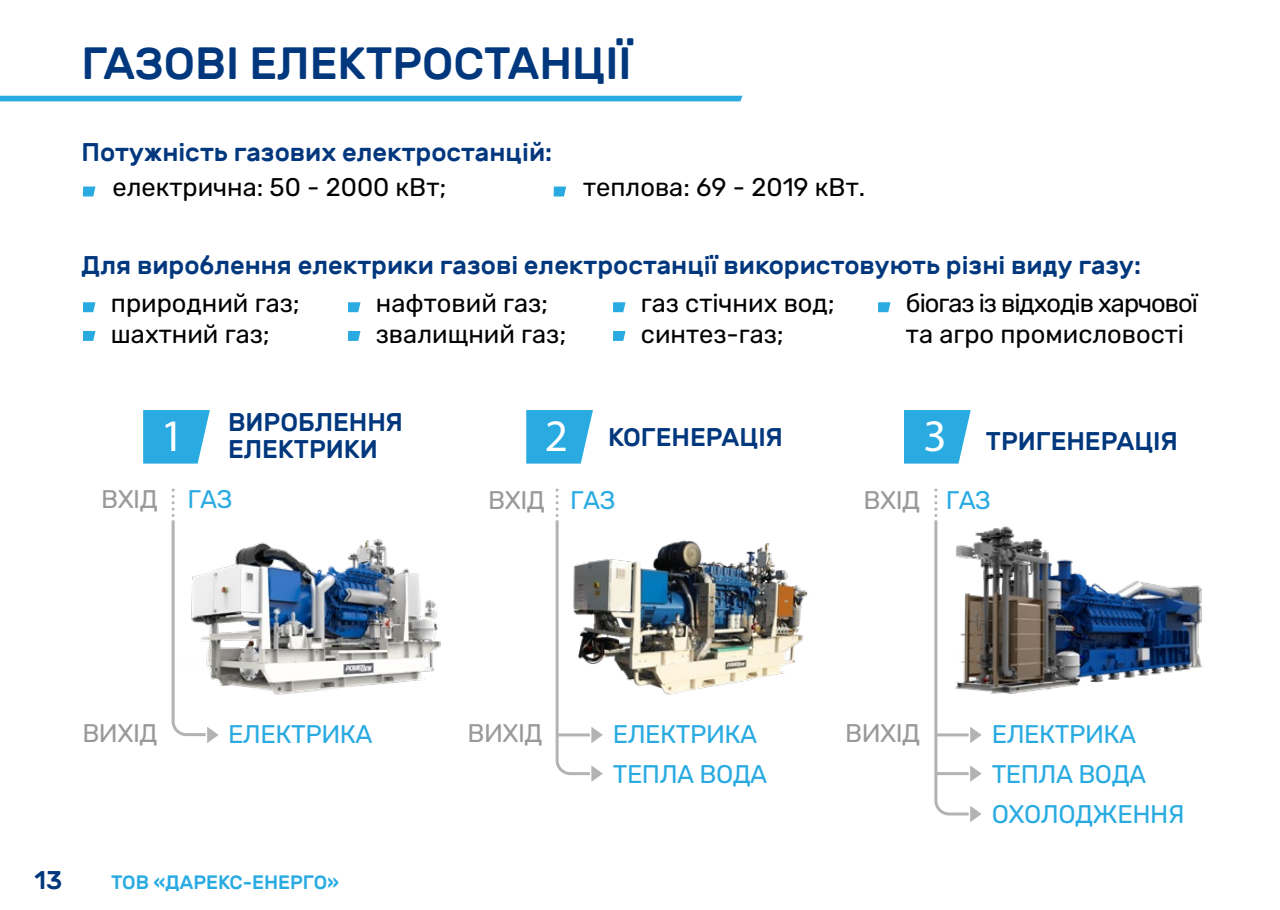
<style>
.page{position:relative;width:1280px;height:910px;background:#fff}
.page>*{position:absolute;margin:0;border:0;box-sizing:border-box;transform-origin:0 0}
.t1{font:45.3px "Myriad Pro";color:#fff}
.t2{font:500 45px "Rubik";color:#01377d}
.t3{font:500 25.5px/27px "Rubik";color:#01377d}
.t4{font:25.5px/30.6px "Rubik";color:#000}
.t5{font:25.5px "Rubik";letter-spacing:-.02em;color:#29abe2}
.t6{font:25.5px/30.6px "Rubik";letter-spacing:-.04em;color:#000}
.t7{font:25.5px "Rubik";letter-spacing:-.02em;color:#999}
.t8{font:500 19.35px "Rubik";color:#29abe2}
.s1{color:#29abe2}
</style>
<div class="page">
<svg style="left:143px;top:410px;width:67px;height:54px"></svg>
<svg style="left:526px;top:410px;width:67px;height:54px"></svg>
<svg style="left:904px;top:410px;width:67px;height:54px"></svg>
<img style="left:607px;top:540px;width:201px;height:155px">
<div style="left:0;top:96px;width:743px;height:5px;background:#29abe2"></div>
<img style="left:222px;top:539px;width:219px;height:156px">
<img style="left:985px;top:526px;width:218px;height:168px">
<svg style="left:171px;top:489px;width:51px;height:254px"></svg>
<svg style="left:555px;top:489px;width:52px;height:293px"></svg>
<svg style="left:934px;top:489px;width:51px;height:333px"></svg>
<svg style="left:83px;top:187px;width:12px;height:9px"></svg>
<svg style="left:554px;top:187px;width:12px;height:9px"></svg>
<svg style="left:83px;top:302px;width:12px;height:10px"></svg>
<svg style="left:83px;top:331px;width:12px;height:10px"></svg>
<svg style="left:348px;top:302px;width:12px;height:10px"></svg>
<svg style="left:348px;top:331px;width:12px;height:10px"></svg>
<svg style="left:613px;top:302px;width:12px;height:10px"></svg>
<svg style="left:613px;top:331px;width:12px;height:10px"></svg>
<svg style="left:878px;top:302px;width:12px;height:10px"></svg>
<h2 class="t2" style="left:82px;top:38px;width:552px">ГАЗОВІ ЕЛЕКТРОСТАНЦІЇ</h2>
<p class="t3" style="left:82px;top:139px;width:472px">Потужність газових електростанцій:</p>
<p class="t4" style="left:112px;top:173px;width:335px">електрична: 50 - 2000 кВт;</p>
<p class="t4" style="left:583px;top:173px;width:283px">теплова: 69 - 2019 кВт.</p>
<p class="t3" style="left:82px;top:252px;width:1061px">Для вироблення електрики газові електростанції використовують різні виду газу:</p>
<p class="t4" style="left:111px;top:289px;width:190px">природний газ; шахтний газ;</p>
<p class="t4" style="left:376px;top:289px;width:192px">нафтовий газ; звалищний газ;</p>
<p class="t4" style="left:641px;top:289px;width:195px">газ стічних вод; синтез-газ;</p>
<p class="t6" style="left:906px;top:289px;width:293px">біогаз із відходів харчової та агро промисловості</p>
<p class="t3" style="left:228px;top:409px;width:177px">ВИРОБЛЕННЯ<br>ЕЛЕКТРИКИ</p>
<h1 class="t1" style="left:161px;top:408px;width:25px">1</h1>
<h1 class="t1" style="left:545px;top:408px;width:25px">2</h1>
<h1 class="t1" style="left:923px;top:408px;width:25px">3</h1>
<p class="t3" style="left:608px;top:424px;width:176px">КОГЕНЕРАЦІЯ</p>
<p class="t3" style="left:986px;top:428px;width:193px">ТРИГЕНЕРАЦІЯ</p>
<p class="t7" style="left:101px;top:485px;width:133px">ВХІД <span class="s1">ГАЗ</span></p>
<p class="t7" style="left:488px;top:485px;width:129px">ВХІД <span class="s1">ГАЗ</span></p>
<p class="t7" style="left:864px;top:485px;width:129px">ВХІД <span class="s1">ГАЗ</span></p>
<p class="t7" style="left:82px;top:719px;width:77px">ВИХІД</p>
<p class="t5" style="left:228px;top:719px;width:146px">ЕЛЕКТРИКА</p>
<p class="t7" style="left:468px;top:719px;width:77px">ВИХІД</p>
<p class="t5" style="left:613px;top:720px;width:146px">ЕЛЕКТРИКА</p>
<p class="t7" style="left:845px;top:719px;width:77px">ВИХІД</p>
<p class="t5" style="left:992px;top:720px;width:146px">ЕЛЕКТРИКА</p>
<p class="t5" style="left:613px;top:760px;width:156px">ТЕПЛА ВОДА</p>
<p class="t5" style="left:992px;top:760px;width:156px">ТЕПЛА ВОДА</p>
<p class="t5" style="left:992px;top:800px;width:194px">ОХОЛОДЖЕННЯ</p>
<p class="t3" style="left:35px;top:867px;width:29px">13</p>
<p class="t8" style="left:111px;top:871px;width:230px">ТОВ «ДАРЕКС-ЕНЕРГО»</p>
</div>
